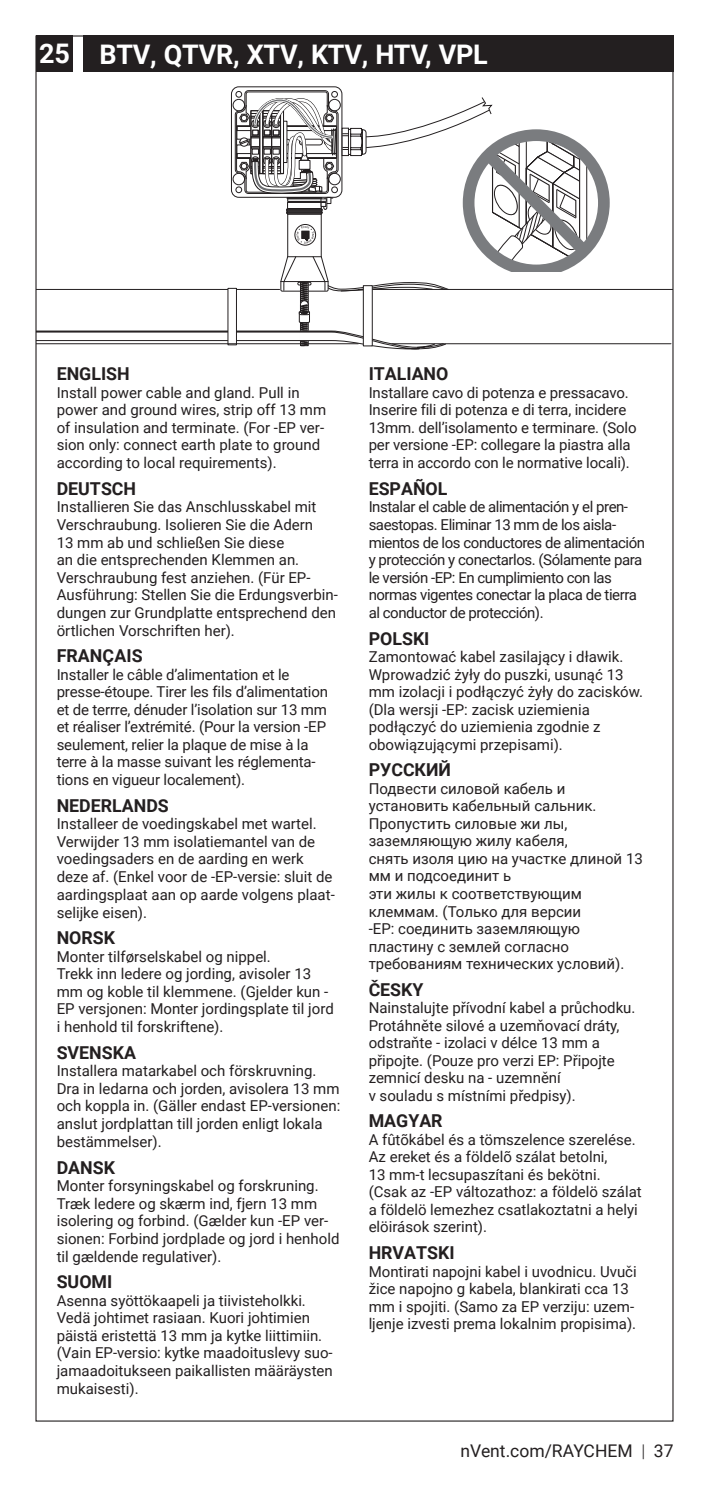
<style>
.page{position:relative;width:709px;height:1489px;background:#fff}
.page>*{position:absolute;margin:0;border:0;box-sizing:border-box;transform-origin:0 0}
.t1{font:700 27px "Roboto";letter-spacing:-.01em;color:#fff}
.t2{font:700 17.75px "Roboto";color:#231f20}
.t3{font:17.5px "Roboto";color:#231f20}
.Body_text{font:15px/17.5px "Roboto";color:#231f20}
.Body_text-2{font:15px/17.5px "Roboto";letter-spacing:-.03em;color:#231f20}
.s1{font-weight:300}
</style>
<div class="page">
<hr style="left:358px;top:289px;width:315px;height:1px;background:#231f20">
<hr style="left:392px;top:343px;width:279px;height:1px;background:#231f20">
<div style="left:36px;top:35px;width:37px;height:37px;background:#231f20"></div>
<svg style="left:36px;top:90px;width:573px;height:259px"></svg>
<div style="left:83px;top:35px;width:590px;height:37px;background:#231f20"></div>
<p class="t1" style="left:39px;top:35px;width:32px">25</p>
<p class="t1" style="left:99px;top:35px;width:390px">BTV, QTVR, XTV, KTV, HTV, VPL</p>
<p class="t2" style="left:57px;top:361px;width:74px">ENGLISH</p>
<p class="Body_text" style="left:57px;top:383px;width:271px">Install power cable and gland. Pull in power and ground wires, strip off 13 mm of insulation and terminate. (For -EP ver&shy;sion only: connect earth plate to ground according to local requirements).</p>
<p class="t2" style="left:57px;top:476px;width:81px">DEUTSCH</p>
<p class="Body_text" style="left:57px;top:498px;width:282px">Installieren Sie das Anschlusskabel mit Verschraubung. Isolieren Sie die Adern<br>13 mm ab und schließen Sie diese<br>an die entsprechenden Klemmen an.<br>Verschraubung fest anziehen. (Für EP-Ausführung: Stellen Sie die Erdungsverbin&shy;dungen zur Grundplatte entsprechend den örtlichen Vorschriften her).</p>
<p class="t2" style="left:57px;top:643px;width:87px">FRANÇAIS</p>
<p class="Body_text" style="left:57px;top:665px;width:273px">Installer le câble d’alimentation et le presse-étoupe. Tirer les fils d’alimentation et de terrre, dénuder l’isolation sur 13 mm et réaliser l’extrémité. (Pour la version -EP seulement, relier la plaque de mise à la terre à la masse suivant les réglementa&shy;tions en vigueur localement).</p>
<p class="t2" style="left:57px;top:793px;width:114px">NEDERLANDS</p>
<p class="Body_text" style="left:57px;top:814px;width:279px">Installeer de voedingskabel met wartel.<br>Verwijder 13 mm isolatiemantel van de voedingsaders en de aarding en werk deze af. (Enkel voor de -EP-versie: sluit de aardingsplaat aan op aarde volgens plaat&shy;selijke eisen).</p>
<p class="t2" style="left:57px;top:925px;width:60px">NORSK</p>
<p class="Body_text" style="left:57px;top:947px;width:278px">Monter tilførselskabel og nippel.<br>Trekk inn ledere og jording, avisoler 13 mm og koble til klemmene. (Gjelder kun - EP versjonen: Monter jordingsplate til jord i henhold til forskriftene).</p>
<p class="t2" style="left:57px;top:1040px;width:81px">SVENSKA</p>
<p class="Body_text" style="left:57px;top:1061px;width:285px">Installera matarkabel och förskruvning.<br>Dra in ledarna och jorden, avisolera 13 mm och koppla in. (Gäller endast EP-versionen: anslut jordplattan till jorden enligt lokala bestämmelser).</p>
<p class="t2" style="left:57px;top:1154px;width:60px">DANSK</p>
<p class="Body_text" style="left:57px;top:1176px;width:284px">Monter forsyningskabel og forskruning.<br>Træk ledere og skærm ind, fjern 13 mm isolering og forbind. (Gælder kun -EP ver&shy;sionen: Forbind jordplade og jord i henhold til gældende regulativer).</p>
<p class="t2" style="left:57px;top:1269px;width:57px">SUOMI</p>
<p class="Body_text" style="left:57px;top:1290px;width:277px">Asenna syöttökaapeli ja tiivisteholkki.<br>Vedä johtimet rasiaan. Kuori johtimien päistä eristettä 13 mm ja kytke liittimiin. (Vain EP-versio: kytke maadoituslevy suo&shy;jamaadoitukseen paikallisten määräysten mukaisesti).</p>
<p class="t2" style="left:369px;top:361px;width:81px">ITALIANO</p>
<p class="Body_text" style="left:369px;top:383px;width:269px">Installare cavo di potenza e pressacavo.<br>Inserire fili di potenza e di terra, incidere 13mm. dell’isolamento e terminare. (Solo per versione -EP: collegare la piastra alla terra in accordo con le normative locali).</p>
<p class="t2" style="left:369px;top:476px;width:80px">ESPAÑOL</p>
<p class="Body_text-2" style="left:369px;top:498px;width:278px">Instalar el cable de alimentación y el pren&shy;saestopas. Eliminar 13 mm de los aisla&shy;mientos de los conductores de alimentación y protección y conectarlos. (Sólamente para le versión -EP: En cumplimiento con las normas vigentes conectar la placa de tierra al conductor de protección).</p>
<p class="t2" style="left:369px;top:626px;width:62px">POLSKI</p>
<p class="Body_text" style="left:369px;top:647px;width:276px">Zamontować kabel zasilający i dławik.<br>Wprowadzić żyły do puszki, usunąć 13 mm izolacji i podłączyć żyły do zacisków. (Dla wersji -EP: zacisk uziemienia</p>
<p class="Body_text" style="left:369px;top:717px;width:233px">podłączyć do uziemienia zgodnie z obowiązującymi przepisami).</p>
<p class="t2" style="left:369px;top:757px;width:84px">РУССКИЙ</p>
<p class="Body_text" style="left:369px;top:779px;width:229px">Подвести силовой кабель и установить кабельный сальник.</p>
<p class="Body_text" style="left:369px;top:814px;width:201px">Пропустить силовые жи лы, заземляющую жилу кабеля,</p>
<p class="Body_text" style="left:369px;top:849px;width:276px">снять изоля цию на участке длиной 13 мм и подсоединит ь</p>
<p class="Body_text" style="left:369px;top:884px;width:215px">эти жилы к соответствующим клеммам. (Только для версии</p>
<p class="Body_text" style="left:369px;top:919px;width:213px">-ЕР: соединить заземляющую пластину с землей согласно</p>
<p class="Body_text" style="left:369px;top:954px;width:257px">требованиям технических условий).</p>
<p class="t2" style="left:369px;top:976px;width:56px">ČESKY</p>
<p class="Body_text" style="left:369px;top:998px;width:268px">Nainstalujte přívodní kabel a průchodku.<br>Protáhněte silové a uzemňovací dráty, odstraňte - izolaci v délce 13 mm a připojte. (Pouze pro verzi EP: Připojte zemnicí desku na - uzemnění</p>
<p class="Body_text" style="left:369px;top:1086px;width:209px">v souladu s místními předpisy).</p>
<p class="t2" style="left:369px;top:1108px;width:75px">MAGYAR</p>
<p class="Body_text" style="left:369px;top:1130px;width:275px">A fûtõkábel és a tömszelence szerelése.<br>Az ereket és a földelõ szálat betolni,<br>13 mm-t lecsupaszítani és bekötni. (Csak az -EP változathoz: a földelö szálat a földelö lemezhez csatlakoztatni a helyi elöirások szerint).</p>
<p class="t2" style="left:369px;top:1240px;width:87px">HRVATSKI</p>
<p class="Body_text" style="left:369px;top:1261px;width:269px">Montirati napojni kabel i uvodnicu. Uvuči žice napojno g kabela, blankirati cca 13 mm i spojiti. (Samo za EP verziju: uzem&shy;ljenje izvesti prema lokalnim propisima).</p>
<p class="t3" style="left:460px;top:1438px;width:214px">nVent.com/RAYCHEM <span class="s1">|</span> 37</p>
</div>
